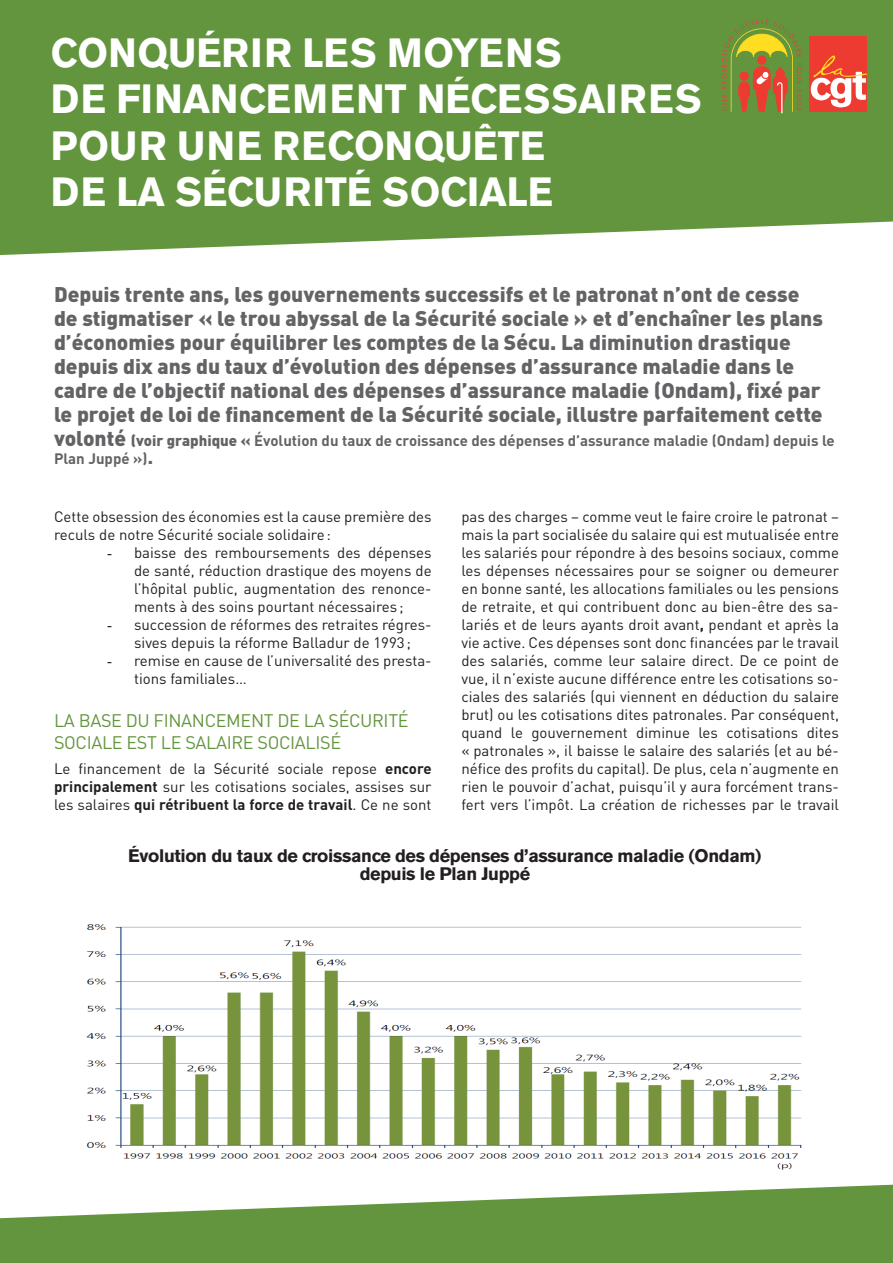
<style>
.page{position:relative;width:893px;height:1263px;background:#fff}
.page>*{position:absolute;margin:0;border:0;box-sizing:border-box;transform-origin:0 0}
.Titre_général{font:700 40.5px/46.5px "Akzidenz Grotesk BE";color:#fff;scale:.96 1}
.Chapo{font:900 21px/24px "DIN";color:#636366}
.Titre_tableau_-_grap{font:700 18px/18px "Akzidenz Grotesk BE";letter-spacing:-.02em;color:#231f20;text-align:center}
.Inter{font:18px/21.6px "DIN";letter-spacing:-.02em;color:#63953e}
.Texte{font:15px/18px "DIN";color:#231f20;text-align:justify}
.Chapo-2{font:700 15px/18px "DIN";color:#636366}
.s1{font-weight:900;font-size:21px}
.s2{font-weight:900}
.s3{font-size:21px}
.s4{font-family:"Times New Roman"}
.s5{font-weight:700}
</style>
<div class="page">
<svg style="left:0;top:0;width:893px;height:255px;background:#6d9c4b"></svg>
<svg style="left:0;top:1185px;width:893px;height:78px;fill:#63953e"></svg>
<img style="left:86px;top:924px;width:716px;height:246px">
<svg style="left:722px;top:19px;width:80px;height:94px;background:#928c3b"></svg>
<div style="left:809px;top:36px;width:58px;height:76px;background:#ee3b32"></div>
<svg style="left:811px;top:56px;width:56px;height:51px"></svg>
<p class="Titre_général" style="left:51px;top:30px;width:679px">CONQUÉRIR LES MOYENS<br>DE FINANCEMENT NÉCESSAIRES<br>POUR UNE RECONQUÊTE<br>DE LA SÉCURITÉ SOCIALE</p>
<p class="Chapo" style="left:54px;top:281px;width:770px">Depuis trente ans, les gouvernements successifs et le patronat n’ont de cesse de stigmatiser « le trou abyssal de la Sécurité sociale » et d’enchaîner les plans d’économies pour équilibrer les comptes de la Sécu. La diminution drastique depuis dix ans du taux d’évolution des dépenses d’assurance maladie dans le cadre de l’objectif national des dépenses d’assurance maladie (Ondam), fixé par le projet de loi de financement de la Sécurité sociale, illustre parfaitement cette</p>
<p class="Chapo-2" style="left:54px;top:431px;width:782px"><span class="s1">volonté</span> <span class="s2">(voir graphique «</span> Évolution du taux de croissance des dépenses d’assurance maladie (Ondam) depuis le<br>Plan Juppé »)<span class="s3">.</span></p>
<p class="Texte" style="left:54px;top:507px;width:379px">Cette obsession des économies est la cause première des reculs de notre Sécurité sociale solidaire:</p>
<p class="Texte" style="left:134px;top:543px;width:299px;text-indent:-27px"><span class="s4">-</span> baisse des remboursements des dépenses de santé, réduction drastique des moyens de l’hôpital public, augmentation des renonce&shy;ments à des soins pourtant nécessaires ;</p>
<p class="Texte" style="left:107px;top:615px;width:326px;text-align:center"><span class="s4">-</span> succession de réformes des retraites régres&shy;sives depuis la réforme Balladur de 1993;</p>
<p class="Texte" style="left:134px;top:651px;width:299px;text-indent:-27px"><span class="s4">-</span> remise en cause de l’universalité des presta&shy;tions familiales…</p>
<p class="Inter" style="left:54px;top:709px;width:356px">LA BASE DU FINANCEMENT DE LA SÉCURITÉ<br>SOCIALE EST LE SALAIRE SOCIALISÉ</p>
<p class="Texte" style="left:54px;top:759px;width:379px">Le financement de la Sécurité sociale repose <span class="s5">encore principalement</span> sur les cotisations sociales, assises sur les salaires <span class="s5">qui rétribuent la force de travail</span>. Ce ne sont</p>
<p class="Texte" style="left:461px;top:507px;width:379px">pas des charges – comme veut le faire croire le patronat – mais la part socialisée du salaire qui est mutualisée entre les salariés pour répondre à des besoins sociaux, comme les dépenses nécessaires pour se soigner ou demeurer en bonne santé, les allocations familiales ou les pensions de retraite, et qui contribuent donc au bien-être des sa&shy;lariés et de leurs ayants droit avant<span class="s5">,</span> pendant et après la vie active. Ces dépenses sont donc financées par le travail des salariés, comme leur salaire direct. De ce point de vue, il n’existe aucune différence entre les cotisations so&shy;ciales des salariés (qui viennent en déduction du salaire brut) ou les cotisations dites patronales. Par conséquent, quand le gouvernement diminue les cotisations dites « patronales », il baisse le salaire des salariés (et au bé&shy;néfice des profits du capital). De plus, cela n’augmente en rien le pouvoir d’achat, puisqu’il y aura forcément trans&shy;fert vers l’impôt. La création de richesses par le travail</p>
<p class="Titre_tableau_-_grap" style="left:128px;top:847px;width:635px">Évolution du taux de croissance des dépenses d’assurance maladie (Ondam) depuis le Plan Juppé</p>
</div>
